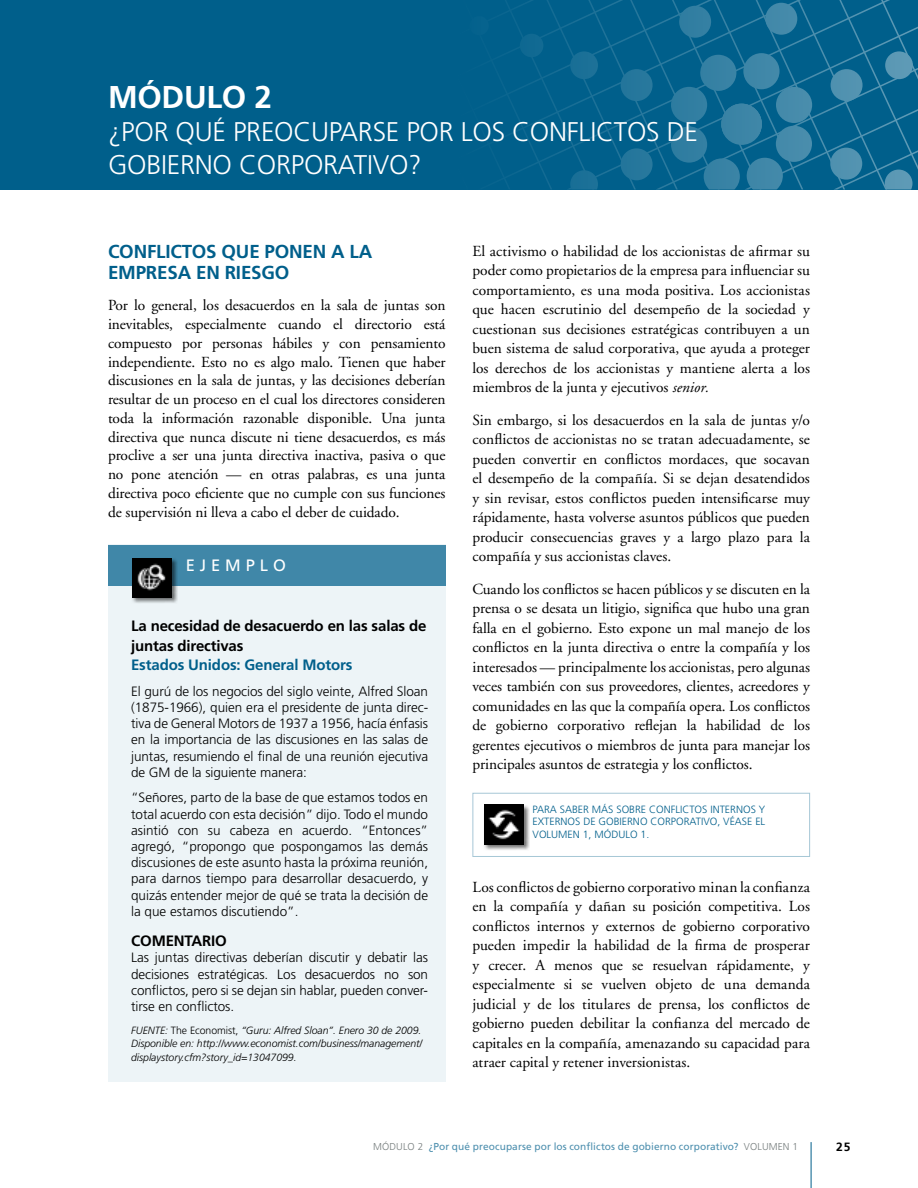
<style>
.page{position:relative;width:918px;height:1188px;background:#fff}
.page>*{position:absolute;margin:0;border:0;box-sizing:border-box;transform-origin:0 0}
.t1{font:700 31.5px "Frutiger";letter-spacing:-.01em;color:#fff}
.t2{font:300 27px/33px "Frutiger";letter-spacing:-.01em;color:#fff}
.t3{font:700 18.75px/21px "Frutiger";letter-spacing:-.01em;color:#005f8b}
.t4{font:16.5px "Frutiger";letter-spacing:.3em;color:#fff}
.t5{font:15.3px/19.5px "Adobe Garamond";letter-spacing:-.005em;color:#000;text-align:justify}
.t6{font:700 15px/19.5px "Frutiger";letter-spacing:-.01em;color:#000}
.t7{font:700 15px "Frutiger";letter-spacing:-.01em;color:#005f8b}
.t8{font:300 13.5px/16.2px "Frutiger";letter-spacing:-.005em;color:#000;text-align:justify}
.t9{font:700 12px "Frutiger";color:#000}
.t10{font:italic 300 10.5px/13.5px "Frutiger";letter-spacing:-.005em;color:#000;text-align:justify}
.t11{font:300 10.5px/12.6px "Frutiger";color:#005f8b;text-align:justify}
.t12{font:10.2px "Frutiger";letter-spacing:.01em;color:#4d8fae}
.s1{font-style:normal}
.s2{font-style:italic}
.s3{font-weight:300;font-size:10.05px;color:#777e7e}
.s4{font-weight:300;font-size:9.9px;color:#777e7e}
</style>
<div class="page">
<hr style="left:811px;top:1142px;width:1px;height:46px;background:#005f8b">
<div style="left:0;top:0;width:918px;height:190px;background:#005f8b"></div>
<svg style="left:506px;top:0;width:412px;height:190px"></svg>
<div style="left:472px;top:793px;width:338px;height:64px;border:1px solid #a6c7d6"></div>
<div style="left:483px;top:804px;width:47px;height:46px;background:#000;opacity:.55"></div>
<img style="left:485px;top:805px;width:39px;height:39px">
<div style="left:108px;top:545px;width:338px;height:537px;background:#edf4f7"></div>
<div style="left:108px;top:545px;width:338px;height:40px;background:#4087a8"></div>
<div style="left:132px;top:557px;width:46px;height:47px;background:#000;opacity:.55"></div>
<div style="left:133px;top:558px;width:39px;height:40px;background:#000"></div>
<img style="left:137px;top:563px;width:29px;height:28px">
<h1 class="t1" style="left:108px;top:79px;width:166px">MÓDULO 2</h1>
<h2 class="t2" style="left:108px;top:115px;width:592px">¿POR QUÉ PREOCUPARSE POR LOS CONFLICTOS DE<br>GOBIERNO CORPORATIVO?</h2>
<p class="t3" style="left:108px;top:240px;width:266px">CONFLICTOS QUE PONEN A LA<br>EMPRESA EN RIESGO</p>
<p class="t5" style="left:108px;top:296px;width:339px;line-height:18.8px">Por lo general, los desacuerdos en la sala de juntas son inevitables, especialmente cuando el directorio está compuesto por personas hábiles y con pensamiento independiente. Esto no es algo malo. Tienen que haber discusiones en la sala de juntas, y las decisiones deberían resultar de un proceso en el cual los directores consideren toda la información razonable disponible. Una junta directiva que nunca discute ni tiene desacuerdos, es más proclive a ser una junta directiva inactiva, pasiva o que no pone atención — en otras palabras, es una junta directiva poco eficiente que no cumple con sus funciones de supervisión ni lleva a cabo el deber de cuidado.</p>
<p class="t4" style="left:186px;top:556px;width:102px">EJEMPLO</p>
<p class="t6" style="left:131px;top:616px;width:297px">La necesidad de desacuerdo en las salas de juntas directivas</p>
<p class="t7" style="left:131px;top:656px;width:223px">Estados Unidos: General Motors</p>
<p class="t8" style="left:131px;top:683px;width:299px">El gurú de los negocios del siglo veinte, Alfred Sloan (1875-1966), quien era el presidente de junta direc&shy;tiva de General Motors de 1937 a 1956, hacía énfasis en la importancia de las discusiones en las salas de juntas, resumiendo el final de una reunión ejecutiva de GM de la siguiente manera:</p>
<p class="t8" style="left:131px;top:790px;width:299px">“Señores, parto de la base de que estamos todos en total acuerdo con esta decisión” dijo. Todo el mundo asintió con su cabeza en acuerdo. “Entonces” agregó, “propongo que pospongamos las demás discusiones de este asunto hasta la próxima reunión, para darnos tiempo para desarrollar desacuerdo, y quizás entender mejor de qué se trata la decisión de la que estamos discutiendo”.</p>
<p class="t6" style="left:131px;top:931px;width:97px">COMENTARIO</p>
<p class="t8" style="left:131px;top:950px;width:299px">Las juntas directivas deberían discutir y debatir las decisiones estratégicas. Los desacuerdos no son conflictos, pero si se dejan sin hablar, pueden conver&shy;tirse en conflictos.</p>
<p class="t10" style="left:131px;top:1023px;width:293px">FUENTE: <span class="s1">The Economist,</span> “Guru: Alfred Sloan”. Enero 30 de 2009.<br>Disponible en: http://www.economist.com/business/management/ displaystory.cfm?story_id=13047099.</p>
<p class="t5" style="left:472px;top:242px;width:339px">El activismo o habilidad de los accionistas de afirmar su poder como propietarios de la empresa para influenciar su comportamiento, es una moda positiva. Los accionistas que hacen escrutinio del desempeño de la sociedad y cuestionan sus decisiones estratégicas contribuyen a un buen sistema de salud corporativa, que ayuda a proteger los derechos de los accionistas y mantiene alerta a los miembros de la junta y ejecutivos <span class="s2">senior.</span></p>
<p class="t5" style="left:472px;top:410px;width:339px">Sin embargo, si los desacuerdos en la sala de juntas y/o conflictos de accionistas no se tratan adecuadamente, se pueden convertir en conflictos mordaces, que socavan el desempeño de la compañía. Si se dejan desatendidos y sin revisar, estos conflictos pueden intensificarse muy rápidamente, hasta volverse asuntos públicos que pueden producir consecuencias graves y a largo plazo para la compañía y sus accionistas claves.</p>
<p class="t5" style="left:472px;top:579px;width:339px">Cuando los conflictos se hacen públicos y se discuten en la prensa o se desata un litigio, significa que hubo una gran falla en el gobierno. Esto expone un mal manejo de los conflictos en la junta directiva o entre la compañía y los interesados — principalmente los accionistas, pero algunas veces también con sus proveedores, clientes, acreedores y comunidades en las que la compañía opera. Los conflictos de gobierno corporativo reflejan la habilidad de los gerentes ejecutivos o miembros de junta para manejar los principales asuntos de estrategia y los conflictos.</p>
<p class="t11" style="left:533px;top:803px;width:234px">PARA SABER MÁS SOBRE CONFLICTOS INTERNOS Y EXTERNOS DE GOBIERNO CORPORATIVO, VÉASE EL VOLUMEN 1, MÓDULO 1.</p>
<p class="t5" style="left:472px;top:877px;width:339px">Los conflictos de gobierno corporativo minan la confianza en la compañía y dañan su posición competitiva. Los conflictos internos y externos de gobierno corporativo pueden impedir la habilidad de la firma de prosperar y crecer. A menos que se resuelvan rápidamente, y especialmente si se vuelven objeto de una demanda judicial y de los titulares de prensa, los conflictos de gobierno pueden debilitar la confianza del mercado de capitales en la compañía, amenazando su capacidad para atraer capital y retener inversionistas.</p>
<p class="t12" style="left:373px;top:1141px;width:426px"><span class="s3">MÓDULO</span> <span class="s4">2</span> ¿Por qué preocuparse por los conflictos de gobierno corporativo? <span class="s3">VOLUMEN 1</span></p>
<p class="t9" style="left:836px;top:1140px;width:16px">25</p>
</div>
